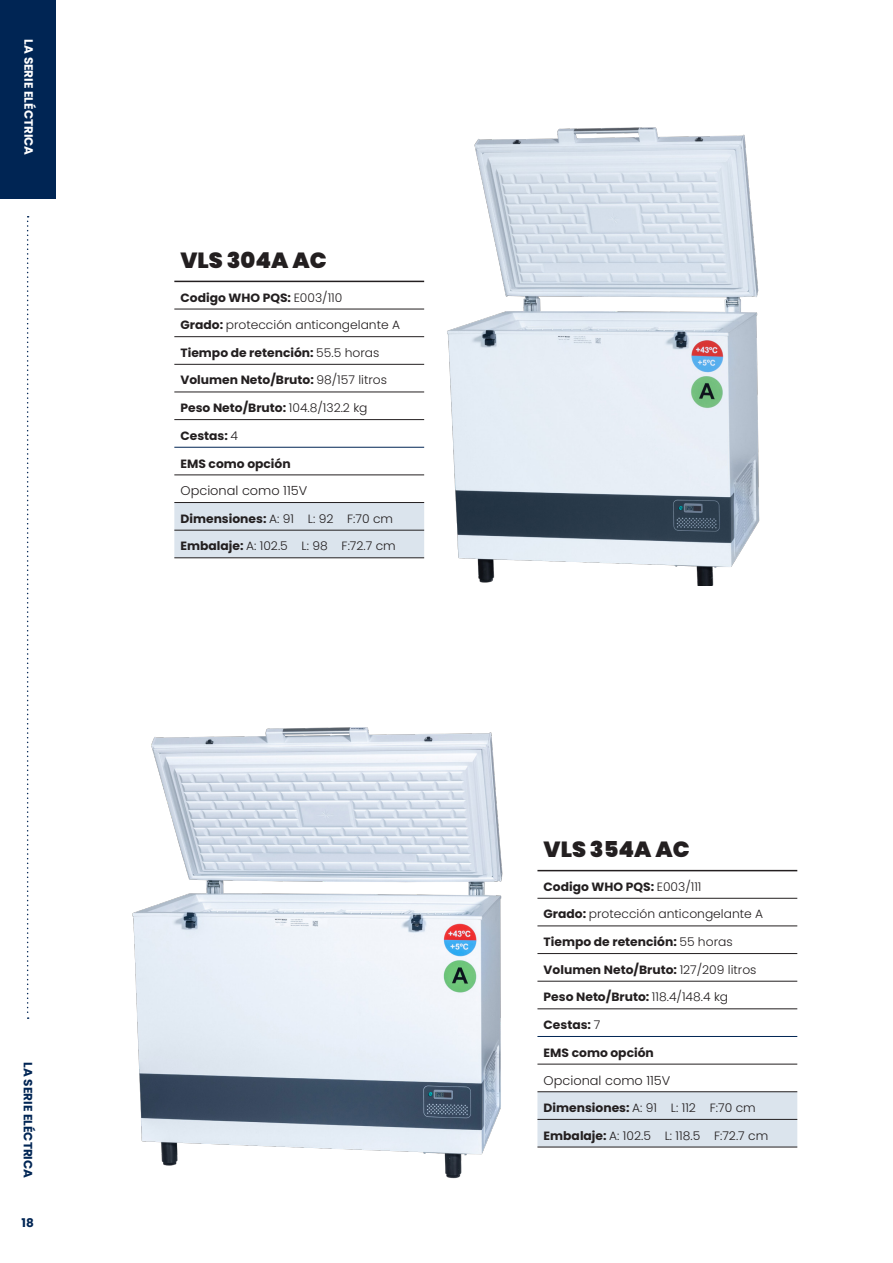
<style>
.page{position:relative;width:893px;height:1263px;background:#fff}
.page>*{position:absolute;margin:0;border:0;box-sizing:border-box;transform-origin:0 0}
.Tabel_-_Titel{font:900 21.9px "Poppins";color:#231f20}
.Tabel_-_Kategori{font:300 12.6px "Poppins";color:#231f20}
.Tabel_-_Kategori-2{font:700 12px "Poppins";color:#231f20}
.Tabel_-_Kategori-3{font:300 12px "Poppins";color:#231f20}
.SIDE_NAVN{font:700 12px "Poppins";color:#002554}
.SIDE_NAVN-2{font:700 12px "Poppins";color:#fff}
.s1{font-weight:300}
.s2{font-weight:700}
</style>
<div class="page">
<img style="left:447px;top:128px;width:313px;height:458px">
<div style="left:174px;top:503px;width:250px;height:54px;background:#dbe4ed"></div>
<hr style="left:174px;top:309px;width:250px;height:1px;background:#231f20">
<hr style="left:174px;top:336px;width:250px;height:1px;background:#231f20">
<hr style="left:174px;top:364px;width:250px;height:1px;background:#231f20">
<hr style="left:174px;top:392px;width:250px;height:1px;background:#231f20">
<hr style="left:174px;top:419px;width:250px;height:1px;background:#231f20">
<hr style="left:174px;top:447px;width:250px;height:1px;background:#002554">
<hr style="left:174px;top:530px;width:250px;height:1px;background:#231f20">
<hr style="left:174px;top:557px;width:250px;height:1px;background:#231f20">
<hr style="left:174px;top:475px;width:250px;height:1px;background:#231f20">
<hr style="left:174px;top:502px;width:250px;height:1px;background:#231f20">
<hr style="left:174px;top:281px;width:250px;height:1px;background:#231f20">
<img style="left:132px;top:727px;width:371px;height:452px">
<div style="left:537px;top:1092px;width:260px;height:55px;background:#dbe4ed"></div>
<hr style="left:537px;top:898px;width:260px;height:1px;background:#231f20">
<hr style="left:537px;top:926px;width:260px;height:1px;background:#231f20">
<hr style="left:537px;top:953px;width:260px;height:1px;background:#231f20">
<hr style="left:537px;top:981px;width:260px;height:1px;background:#231f20">
<hr style="left:537px;top:1008px;width:260px;height:1px;background:#231f20">
<hr style="left:537px;top:1036px;width:260px;height:1px;background:#002554">
<hr style="left:537px;top:1119px;width:260px;height:1px;background:#231f20">
<hr style="left:537px;top:1147px;width:260px;height:1px;background:#231f20">
<hr style="left:537px;top:1064px;width:260px;height:1px;background:#231f20">
<hr style="left:537px;top:1091px;width:260px;height:1px;background:#231f20">
<hr style="left:537px;top:870px;width:260px;height:1px;background:#231f20">
<div style="left:0;top:0;width:55px;height:198px;background:#002554"></div>
<svg style="left:27px;top:216px;width:2px;height:803px"></svg>
<p class="SIDE_NAVN-2" style="left:36px;top:39px;width:117px;rotate:90deg">LA SERIE ELÉCTRICA</p>
<p class="SIDE_NAVN" style="left:35px;top:1062px;width:117px;rotate:90deg">LA SERIE ELÉCTRICA</p>
<p class="SIDE_NAVN" style="left:21px;top:1215px;width:14px">18</p>
<p class="Tabel_-_Titel" style="left:180px;top:247px;width:148px">VLS 304A AC</p>
<p class="Tabel_-_Kategori-2" style="left:180px;top:290px;width:163px">Codigo WHO PQS: <span class="s1">E003/110</span></p>
<p class="Tabel_-_Kategori-3" style="left:180px;top:318px;width:221px"><span class="s2">Grado:</span> protección anticongelante A</p>
<p class="Tabel_-_Kategori-2" style="left:180px;top:346px;width:200px">Tiempo de retención: <span class="s1">55.5 horas</span></p>
<p class="Tabel_-_Kategori-2" style="left:180px;top:373px;width:208px">Volumen Neto/Bruto: <span class="s1">98/157 litros</span></p>
<p class="Tabel_-_Kategori-2" style="left:180px;top:401px;width:189px">Peso Neto/Bruto: <span class="s1">104.8/132.2 kg</span></p>
<p class="Tabel_-_Kategori-2" style="left:180px;top:429px;width:59px">Cestas: <span class="s1">4</span></p>
<p class="Tabel_-_Kategori-2" style="left:180px;top:456px;width:112px">EMS como opción</p>
<p class="Tabel_-_Kategori" style="left:180px;top:484px;width:128px">Opcional como 115V</p>
<p class="Tabel_-_Kategori-3" style="left:180px;top:511px;width:214px"><span class="s2">Dimensiones:</span> A: 91 L: 92 F:70 cm</p>
<p class="Tabel_-_Kategori-3" style="left:180px;top:539px;width:217px"><span class="s2">Embalaje:</span> A: 102.5 L: 98 F:72.7 cm</p>
<p class="Tabel_-_Titel" style="left:544px;top:837px;width:148px">VLS 354A AC</p>
<p class="Tabel_-_Kategori-2" style="left:544px;top:879px;width:159px">Codigo WHO PQS: <span class="s1">E003/111</span></p>
<p class="Tabel_-_Kategori-3" style="left:544px;top:907px;width:221px"><span class="s2">Grado:</span> protección anticongelante A</p>
<p class="Tabel_-_Kategori-2" style="left:544px;top:935px;width:191px">Tiempo de retención: <span class="s1">55 horas</span></p>
<p class="Tabel_-_Kategori-2" style="left:544px;top:962px;width:214px">Volumen Neto/Bruto: <span class="s1">127/209 litros</span></p>
<p class="Tabel_-_Kategori-2" style="left:544px;top:990px;width:186px">Peso Neto/Bruto: <span class="s1">118.4/148.4 kg</span></p>
<p class="Tabel_-_Kategori-2" style="left:544px;top:1018px;width:58px">Cestas: <span class="s1">7</span></p>
<p class="Tabel_-_Kategori-2" style="left:544px;top:1046px;width:112px">EMS como opción</p>
<p class="Tabel_-_Kategori" style="left:544px;top:1073px;width:128px">Opcional como 115V</p>
<p class="Tabel_-_Kategori-3" style="left:544px;top:1101px;width:214px"><span class="s2">Dimensiones:</span> A: 91 L: 112 F:70 cm</p>
<p class="Tabel_-_Kategori-3" style="left:544px;top:1128px;width:226px"><span class="s2">Embalaje:</span> A: 102.5 L: 118.5 F:72.7 cm</p>
</div>
